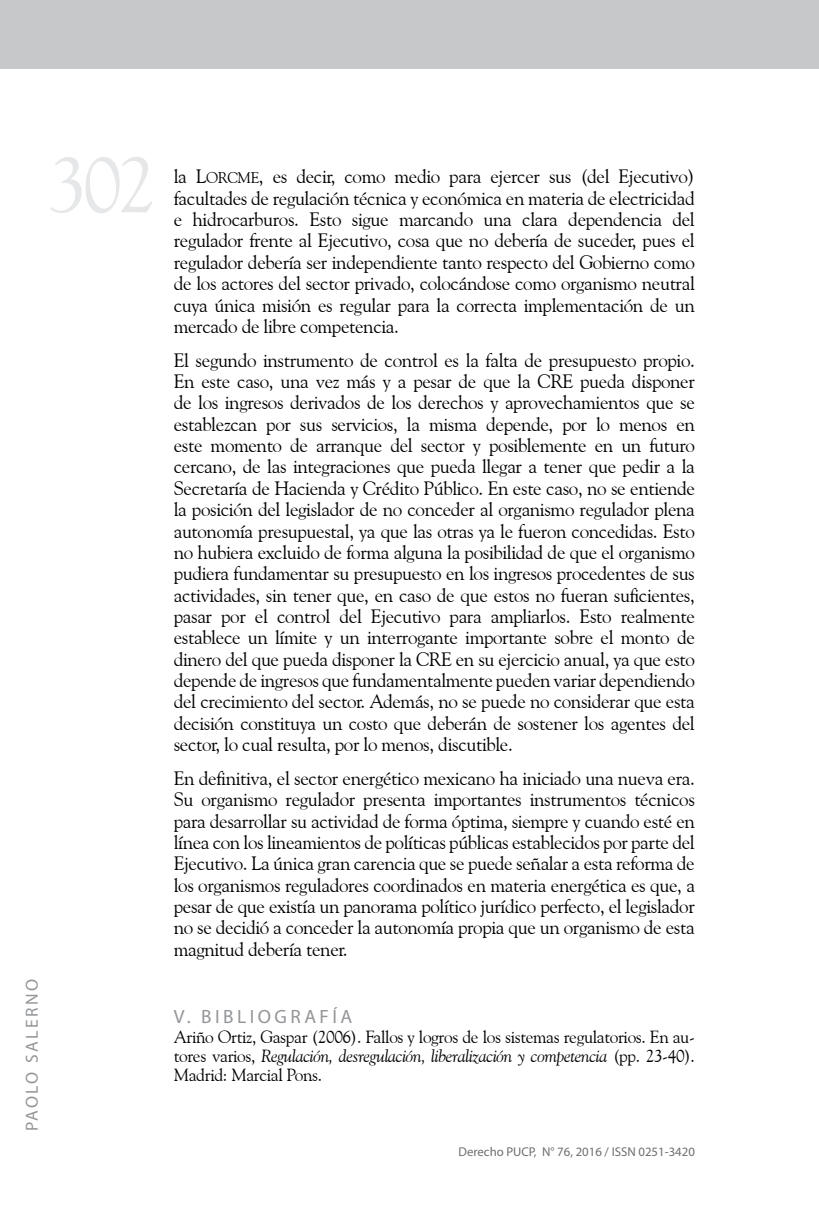
<style>
.page{position:relative;width:819px;height:1206px;background:#fff}
.page>*{position:absolute;margin:0;border:0;box-sizing:border-box;transform-origin:0 0}
.t1{font:78.75px "Goudy Old Style BT";color:#e6e7e8}
.t2{font:19.25px/21.3px "Goudy Old Style BT";letter-spacing:-.02em;color:#000;text-align:justify}
.t3{font:19.25px "Myriad Pro";letter-spacing:.18em;color:#939598}
.t4{font:17.5px/19.2px "Goudy Old Style BT";letter-spacing:-.02em;color:#000;text-align:justify}
.t5{font:17.5px "Myriad Pro";letter-spacing:.14em;color:#939598}
.t6{font:12.78px "Myriad Pro";color:#6d6e71}
.s1{font-family:"Goudy Old Style BT Roman SC800"}
.s2{font-family:"Goudy Old Style BT Roman SC800";font-size:15.4px}
.s3{font-style:italic}
</style>
<div class="page">
<div style="left:0;top:0;width:819px;height:69px;background:#c7c8ca"></div>
<h1 class="t1" style="left:49px;top:136px;width:109px">302</h1>
<p class="t5" style="left:21px;top:1131px;width:153px;rotate:-90deg">PAOLO SALERNO</p>
<p class="t2" style="left:174px;top:166px;width:522px">la <span class="s1">L</span><span class="s2">ORCME</span>, es decir, como medio para ejercer sus (del Ejecutivo) facultades de regulación técnica y económica en materia de electricidad e hidrocarburos. Esto sigue marcando una clara dependencia del regulador frente al Ejecutivo, cosa que no debería de suceder, pues el regulador debería ser independiente tanto respecto del Gobierno como de los actores del sector privado, colocándose como organismo neutral cuya única misión es regular para la correcta implementación de un mercado de libre competencia.</p>
<p class="t2" style="left:174px;top:349px;width:522px">El segundo instrumento de control es la falta de presupuesto propio.<br>En este caso, una vez más y a pesar de que la CRE pueda disponer de los ingresos derivados de los derechos y aprovechamientos que se establezcan por sus servicios, la misma depende, por lo menos en este momento de arranque del sector y posiblemente en un futuro cercano, de las integraciones que pueda llegar a tener que pedir a la Secretaría de Hacienda y Crédito Público. En este caso, no se entiende la posición del legislador de no conceder al organismo regulador plena autonomía presupuestal, ya que las otras ya le fueron concedidas. Esto no hubiera excluido de forma alguna la posibilidad de que el organismo pudiera fundamentar su presupuesto en los ingresos procedentes de sus actividades, sin tener que, en caso de que estos no fueran suficientes, pasar por el control del Ejecutivo para ampliarlos. Esto realmente establece un límite y un interrogante importante sobre el monto de dinero del que pueda disponer la CRE en su ejercicio anual, ya que esto depende de ingresos que fundamentalmente pueden variar dependiendo del crecimiento del sector. Además, no se puede no considerar que esta decisión constituya un costo que deberán de sostener los agentes del sector, lo cual resulta, por lo menos, discutible.</p>
<p class="t2" style="left:174px;top:767px;width:522px">En definitiva, el sector energético mexicano ha iniciado una nueva era.<br>Su organismo regulador presenta importantes instrumentos técnicos para desarrollar su actividad de forma óptima, siempre y cuando esté en línea con los lineamientos de políticas públicas establecidos por parte del Ejecutivo. La única gran carencia que se puede señalar a esta reforma de los organismos reguladores coordinados en materia energética es que, a pesar de que existía un panorama político jurídico perfecto, el legislador no se decidió a conceder la autonomía propia que un organismo de esta magnitud debería tener.</p>
<p class="t3" style="left:174px;top:1005px;width:180px">V. BIBLIOGRAFÍA</p>
<p class="t4" style="left:174px;top:1026px;width:522px">Ariño Ortiz, Gaspar (2006). Fallos y logros de los sistemas regulatorios. En au&shy;tores varios, <span class="s3">Regulación, desregulación, liberalización y competencia</span> (pp. 23-40).<br>Madrid: Marcial Pons.</p>
<p class="t6" style="left:458px;top:1144px;width:238px">Derecho PUCP, N° 76, 2016 / ISSN 0251-3420</p>
</div>
